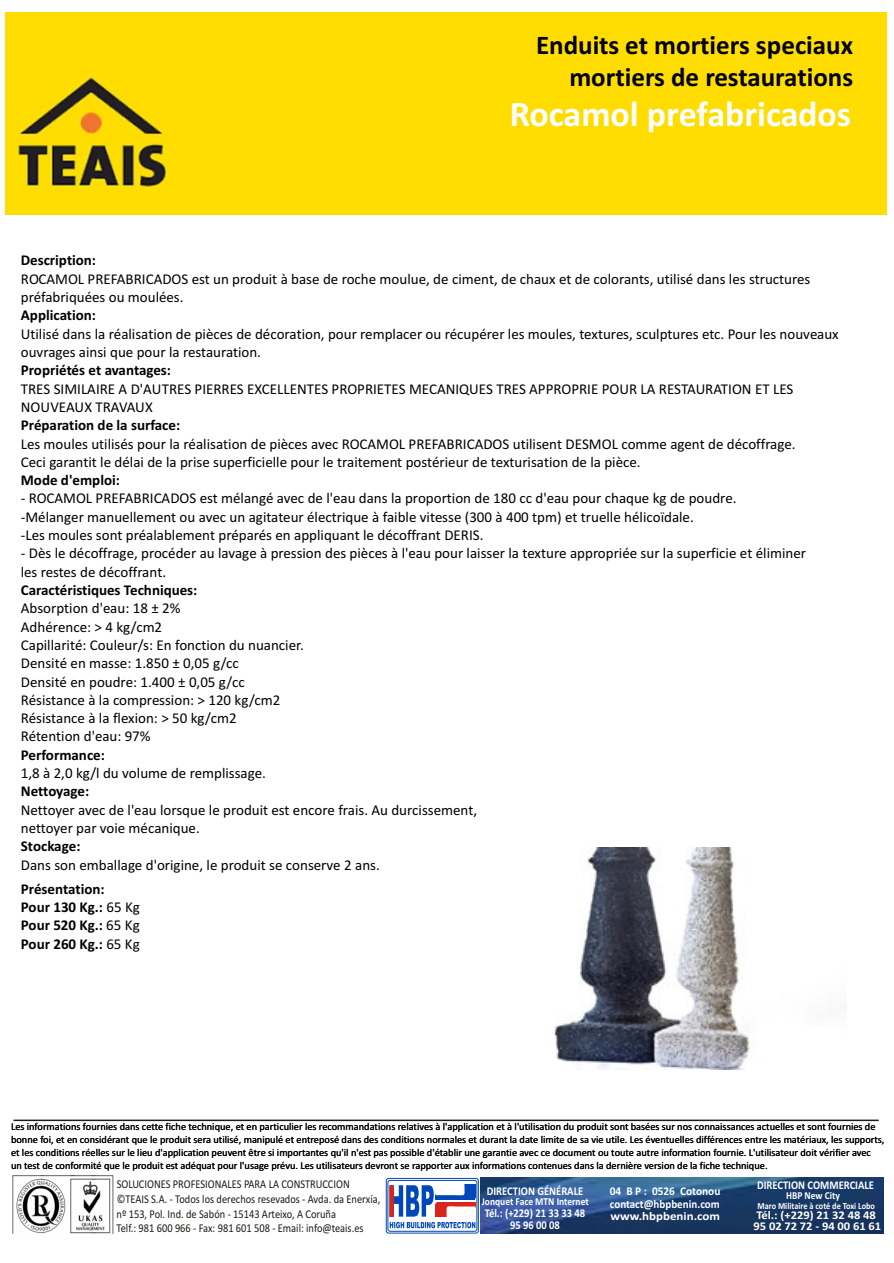
<style>
.page{position:relative;width:894px;height:1263px;background:#fff}
.page>*{position:absolute;margin:0;border:0;box-sizing:border-box;transform-origin:0 0}
.t1{font:900 43.8px "Arial";color:#d9261c;scale:.47 1}
.t2{font:700 36px "Calibri";color:#fff}
.t3{font:700 27px/33px "Calibri";color:#000;text-align:right}
.t4{font:15px/18.3px "Calibri";color:#000}
.t5{font:700 15px/18.3px "Calibri";color:#000}
.t6{font:12px/14.7px "Calibri";color:#1f1a17;scale:.87 1}
.t7{font:700 11.85px "Calibri";color:#fff;scale:.89 1}
.t8{font:700 11.85px/12.5px "Calibri";color:#fff;scale:.96 1}
.t9{font:700 11.85px "Calibri";color:#fff;scale:1.06 1}
.t10{font:700 11.85px "Calibri";color:#fff;scale:1.09 1}
.t11{font:700 10.65px "Calibri";color:#fff;scale:.89 1}
.t12{font:10.5px/12.8px "Calibri";color:#000}
.t13{font:700 9.3px "Calibri";color:#fff;scale:.89 1}
.s1{font-weight:400}
</style>
<div class="page">
<div style="left:6px;top:13px;width:881px;height:201px;background:#fd0"></div>
<img style="left:17px;top:74px;width:152px;height:130px">
<img style="left:554px;top:848px;width:196px;height:221px">
<svg style="left:386px;top:1178px;width:93px;height:55px"></svg>
<div style="left:388px;top:1180px;width:89px;height:52px;background:#fff;border:1px solid #0047ba;border-radius:2px"></div>
<svg style="left:388px;top:1221px;width:88px;height:7px"></svg>
<svg style="left:436px;top:1195px;width:28px;height:4px"></svg>
<svg style="left:464px;top:1185px;width:12px;height:14px"></svg>
<div style="left:437px;top:1202px;width:39px;height:5px;background:#da251d"></div>
<svg style="left:436px;top:1202px;width:11px;height:15px"></svg>
<hr style="left:449px;top:1207px;width:27px;height:2px;background:#fff">
<svg style="left:388px;top:1185px;width:46px;height:33px"></svg>
<img style="left:13px;top:1175px;width:100px;height:59px">
<img style="left:480px;top:1178px;width:403px;height:55px">
<svg style="left:13px;top:1119px;width:866px;height:3px;background:#8e8c8a"></svg>
<h3 class="t3" style="left:536px;top:30px;width:319px">Enduits et mortiers speciaux mortiers de restaurations</h3>
<h2 class="t2" style="left:510px;top:99px;width:343px">Rocamol prefabricados</h2>
<p class="t5" style="left:21px;top:253px;width:77px">Description:</p>
<p class="t4" style="left:21px;top:271px;width:791px">ROCAMOL PREFABRICADOS est un produit à base de roche moulue, de ciment, de chaux et de colorants, utilisé dans les structures préfabriquées ou moulées.</p>
<p class="t5" style="left:21px;top:307px;width:77px">Application:</p>
<p class="t4" style="left:21px;top:326px;width:819px">Utilisé dans la réalisation de pièces de décoration, pour remplacer ou récupérer les moules, textures, sculptures etc. Pour les nouveaux ouvrages ainsi que pour la restauration.</p>
<p class="t5" style="left:21px;top:362px;width:151px">Propriétés et avantages:</p>
<p class="t4" style="left:21px;top:381px;width:774px">TRES SIMILAIRE A D'AUTRES PIERRES EXCELLENTES PROPRIETES MECANIQUES TRES APPROPRIE POUR LA RESTAURATION ET LES<br>NOUVEAUX TRAVAUX</p>
<p class="t5" style="left:21px;top:417px;width:161px">Préparation de la surface:</p>
<p class="t4" style="left:21px;top:436px;width:776px">Les moules utilisés pour la réalisation de pièces avec ROCAMOL PREFABRICADOS utilisent DESMOL comme agent de décoffrage.<br>Ceci garantit le délai de la prise superficielle pour le traitement postérieur de texturisation de la pièce.</p>
<p class="t5" style="left:21px;top:472px;width:101px">Mode d'emploi:</p>
<p class="t4" style="left:21px;top:491px;width:717px">- ROCAMOL PREFABRICADOS est mélangé avec de l'eau dans la proportion de 180 cc d'eau pour chaque kg de poudre. -Mélanger manuellement ou avec un agitateur électrique à faible vitesse (300 à 400 tpm) et truelle hélicoïdale.<br>-Les moules sont préalablement préparés en appliquant le décoffrant DERIS.</p>
<p class="t4" style="left:21px;top:545px;width:787px">- Dès le décoffrage, procéder au lavage à pression des pièces à l'eau pour laisser la texture appropriée sur la superficie et éliminer les restes de décoffrant.</p>
<p class="t5" style="left:21px;top:582px;width:178px">Caractéristiques Techniques:</p>
<p class="t4" style="left:21px;top:600px;width:285px">Absorption d'eau: 18 ± 2%<br>Adhérence: &gt; 4 kg/cm2<br>Capillarité: Couleur/s: En fonction du nuancier.<br>Densité en masse: 1.850 ± 0,05 g/cc<br>Densité en poudre: 1.400 ± 0,05 g/cc Résistance à la compression: &gt; 120 kg/cm2<br>Résistance à la flexion: &gt; 50 kg/cm2<br>Rétention d'eau: 97%</p>
<p class="t5" style="left:21px;top:747px;width:86px">Performance:</p>
<p class="t4" style="left:21px;top:765px;width:247px">1,8 à 2,0 kg/l du volume de remplissage.</p>
<p class="t5" style="left:21px;top:783px;width:70px">Nettoyage:</p>
<p class="t4" style="left:21px;top:802px;width:458px">Nettoyer avec de l'eau lorsque le produit est encore frais. Au durcissement, nettoyer par voie mécanique.</p>
<p class="t5" style="left:21px;top:838px;width:61px">Stockage:</p>
<p class="t4" style="left:21px;top:857px;width:361px">Dans son emballage d'origine, le produit se conserve 2 ans.</p>
<p class="t5" style="left:21px;top:881px;width:121px">Présentation:<br>Pour 130 Kg.: <span class="s1">65 Kg<br></span>Pour 520 Kg.: <span class="s1">65 Kg<br></span>Pour 260 Kg.: <span class="s1">65 Kg</span></p>
<p class="t12" style="left:11px;top:1121px;width:875px">Les informations fournies dans cette fiche technique, et en particulier les recommandations relatives à l'application et à l'utilisation du produit sont basées sur nos connaissances actuelles et sont fournies de bonne foi, et en considérant que le produit sera utilisé, manipulé et entreposé dans des conditions normales et durant la date limite de sa vie utile. Les éventuelles différences entre les matériaux, les supports, et les conditions réelles sur le lieu d'application peuvent être si importantes qu'il n'est pas possible d'établir une garantie avec ce document ou toute autre information fournie. L'utilisateur doit vérifier avec<br>un test de conformité que le produit est adéquat pour l'usage prévu. Les utilisateurs devront se rapporter aux informations contenues dans la dernière version de la fiche technique.</p>
<p class="t6" style="left:117px;top:1178px;width:305px">SOLUCIONES PROFESIONALES PARA LA CONSTRUCCION ©TEAIS S.A. - Todos los derechos resevados - Avda. da Enerxía, nº 153, Pol. Ind. de Sabón - 15143 Arteixo, A Coruña<br>Telf.: 981 600 966 - Fax: 981 601 508 - Email: info@teais.es</p>
<p class="t8" style="left:610px;top:1186px;width:117px">04 B P : 0526 Cotonou contact@hbpbenin.com</p>
<p class="t7" style="left:487px;top:1186px;width:110px">DIRECTION GÉNÉRALE</p>
<h1 class="t1" style="left:388px;top:1185px;width:19px">I</h1>
<p class="t11" style="left:482px;top:1197px;width:122px">Jonquet Face MTN Internet</p>
<p class="t7" style="left:485px;top:1208px;width:115px">Tél.: (+229) 21 33 33 48</p>
<p class="t10" style="left:611px;top:1211px;width:102px">www.hbpbenin.com</p>
<p class="t7" style="left:510px;top:1220px;width:58px">95 96 00 08</p>
<p class="t7" style="left:757px;top:1181px;width:133px">DIRECTION COMMERCIALE</p>
<p class="t11" style="left:786px;top:1191px;width:62px">HBP New City</p>
<p class="t13" style="left:757px;top:1202px;width:134px">Maro Militaire à coté de Toxi Lobo</p>
<p class="t9" style="left:756px;top:1210px;width:114px">Tél.: (+229) 21 32 48 48</p>
<p class="t9" style="left:754px;top:1221px;width:122px">95 02 72 72 - 94 00 61 61</p>
</div>
